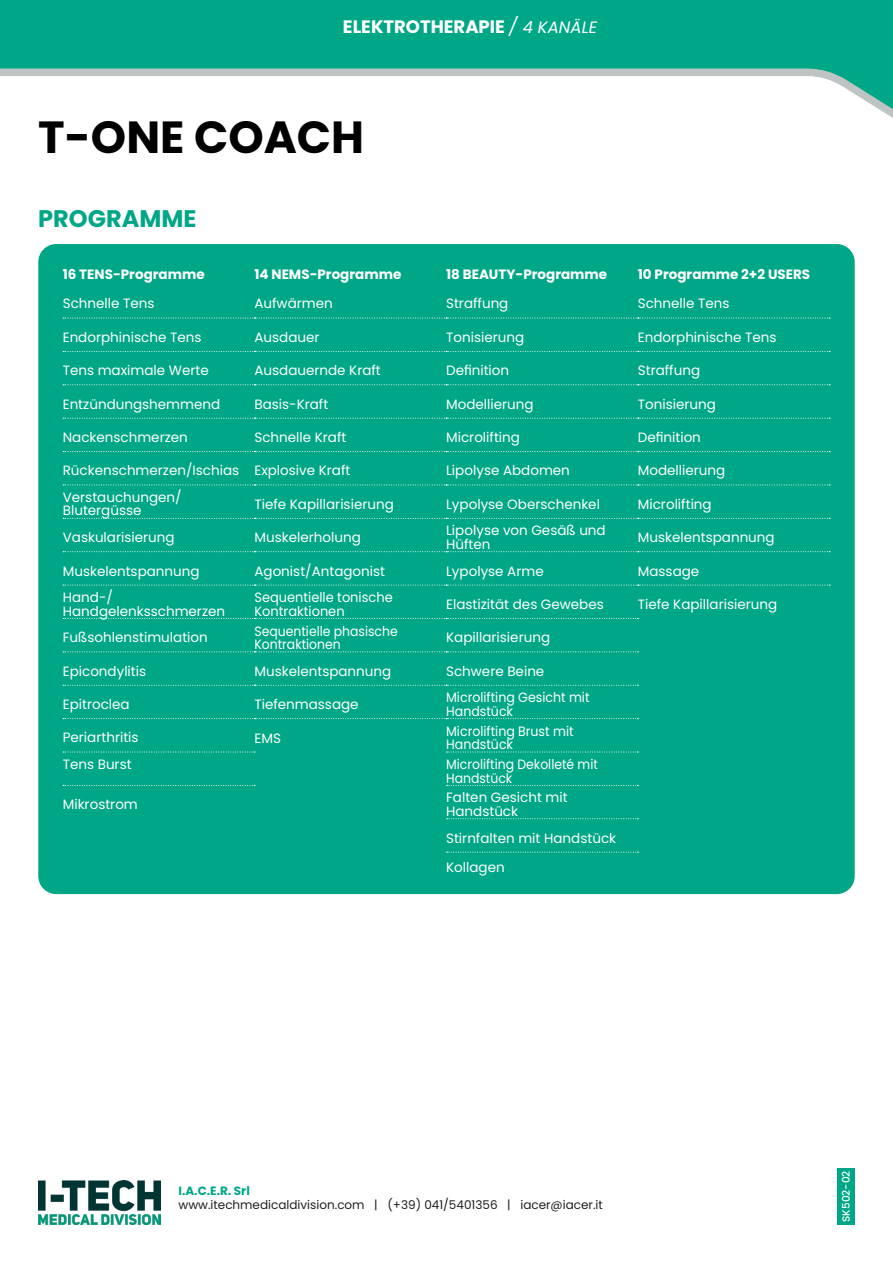
<style>
.page{position:relative;width:893px;height:1263px;background:#fff}
.page>*{position:absolute;margin:0;border:0;box-sizing:border-box;transform-origin:0 0}
.t1{font:700 45px "Poppins";color:#000001}
.t2{font:700 24px "Poppins";color:#00a786}
.t3{font:700 18px "Poppins";color:#fff}
.t4{font:13.5px/13.5px "Poppins";color:#fff}
.t5{font:700 13.5px "Poppins";color:#fff}
.t6{font:13.5px/13.5px "Poppins";color:#fff;scale:.92 1}
.t7{font:13.5px/13.5px "Poppins";color:#fff;scale:.93 1}
.t8{font:13.5px/13.5px "Poppins";color:#fff;scale:.96 1}
.t9{font:12px "Poppins";color:#231f20}
.t10{font:700 12px "Poppins";color:#00a786}
.t11{font:500 10.5px "Poppins";color:#fff}
.s1{font-weight:400;font-style:italic}
.s2{font-weight:400;font-style:italic;font-size:16.5px}
</style>
<div class="page">
<div style="left:0;top:0;width:893px;height:65px;background:#00a786"></div>
<svg style="left:0;top:65px;width:893px;height:53px"></svg>
<div style="left:38px;top:244px;width:817px;height:650px;background:#00a786;border-radius:18px"></div>
<svg style="left:63px;top:318px;width:767px;height:1px"></svg>
<svg style="left:63px;top:351px;width:767px;height:1px"></svg>
<svg style="left:63px;top:384px;width:767px;height:1px"></svg>
<svg style="left:63px;top:418px;width:767px;height:1px"></svg>
<svg style="left:63px;top:451px;width:767px;height:1px"></svg>
<svg style="left:63px;top:485px;width:767px;height:1px"></svg>
<svg style="left:63px;top:518px;width:767px;height:1px"></svg>
<svg style="left:63px;top:551px;width:767px;height:1px"></svg>
<svg style="left:63px;top:585px;width:767px;height:1px"></svg>
<svg style="left:63px;top:618px;width:575px;height:1px"></svg>
<svg style="left:63px;top:651px;width:575px;height:1px"></svg>
<svg style="left:63px;top:685px;width:575px;height:1px"></svg>
<svg style="left:63px;top:752px;width:192px;height:1px"></svg>
<svg style="left:63px;top:785px;width:192px;height:1px"></svg>
<svg style="left:63px;top:718px;width:575px;height:1px"></svg>
<svg style="left:446px;top:752px;width:192px;height:1px"></svg>
<svg style="left:446px;top:785px;width:192px;height:1px"></svg>
<svg style="left:446px;top:818px;width:192px;height:1px"></svg>
<svg style="left:446px;top:852px;width:192px;height:1px"></svg>
<img style="left:38px;top:1180px;width:123px;height:45px">
<div style="left:837px;top:1168px;width:18px;height:57px;background:#00a786"></div>
<p class="t3" style="left:343px;top:17px;width:256px">ELEKTROTHERAPIE <span class="s1">/</span> <span class="s2">4 KANÄLE</span></p>
<p class="t1" style="left:38px;top:111px;width:327px">T-ONE COACH</p>
<p class="t2" style="left:38px;top:204px;width:160px">PROGRAMME</p>
<p class="t5" style="left:63px;top:266px;width:143px">16 TENS-Programme</p>
<p class="t5" style="left:254px;top:266px;width:148px">14 NEMS-Programme</p>
<p class="t5" style="left:446px;top:266px;width:163px">18 BEAUTY-Programme</p>
<p class="t5" style="left:638px;top:266px;width:174px">10 Programme 2+2 USERS</p>
<p class="t4" style="left:63px;top:297px;width:93px">Schnelle Tens</p>
<p class="t4" style="left:254px;top:297px;width:80px">Aufwärmen</p>
<p class="t4" style="left:446px;top:297px;width:64px">Straffung</p>
<p class="t4" style="left:638px;top:297px;width:93px">Schnelle Tens</p>
<p class="t4" style="left:63px;top:330px;width:140px">Endorphinische Tens</p>
<p class="t4" style="left:254px;top:330px;width:67px">Ausdauer</p>
<p class="t4" style="left:446px;top:330px;width:80px">Tonisierung</p>
<p class="t4" style="left:638px;top:330px;width:140px">Endorphinische Tens</p>
<p class="t4" style="left:63px;top:364px;width:147px">Tens maximale Werte</p>
<p class="t4" style="left:254px;top:364px;width:128px">Ausdauernde Kraft</p>
<p class="t4" style="left:446px;top:364px;width:65px">Definition</p>
<p class="t4" style="left:638px;top:364px;width:64px">Straffung</p>
<p class="t4" style="left:63px;top:397px;width:159px">Entzündungshemmend</p>
<p class="t4" style="left:254px;top:397px;width:75px">Basis-Kraft</p>
<p class="t4" style="left:446px;top:397px;width:89px">Modellierung</p>
<p class="t4" style="left:638px;top:397px;width:80px">Tonisierung</p>
<p class="t4" style="left:63px;top:431px;width:127px">Nackenschmerzen</p>
<p class="t4" style="left:254px;top:431px;width:93px">Schnelle Kraft</p>
<p class="t4" style="left:446px;top:431px;width:75px">Microlifting</p>
<p class="t4" style="left:638px;top:431px;width:65px">Definition</p>
<p class="t4" style="left:63px;top:464px;width:178px">Rückenschmerzen/Ischias</p>
<p class="t4" style="left:254px;top:464px;width:97px">Explosive Kraft</p>
<p class="t4" style="left:446px;top:464px;width:125px">Lipolyse Abdomen</p>
<p class="t4" style="left:638px;top:464px;width:89px">Modellierung</p>
<p class="t4" style="left:63px;top:491px;width:120px">Verstauchungen/<br>Blutergüsse</p>
<p class="t4" style="left:254px;top:497px;width:141px">Tiefe Kapillarisierung</p>
<p class="t4" style="left:446px;top:497px;width:155px">Lypolyse Oberschenkel</p>
<p class="t4" style="left:638px;top:497px;width:75px">Microlifting</p>
<p class="t4" style="left:63px;top:531px;width:113px">Vaskularisierung</p>
<p class="t4" style="left:254px;top:531px;width:108px">Muskelerholung</p>
<p class="t4" style="left:446px;top:524px;width:161px">Lipolyse von Gesäß und<br>Hüften</p>
<p class="t4" style="left:638px;top:531px;width:138px">Muskelentspannung</p>
<p class="t4" style="left:63px;top:564px;width:138px">Muskelentspannung</p>
<p class="t4" style="left:254px;top:564px;width:132px">Agonist/Antagonist</p>
<p class="t4" style="left:446px;top:564px;width:99px">Lypolyse Arme</p>
<p class="t4" style="left:638px;top:564px;width:63px">Massage</p>
<p class="t4" style="left:63px;top:591px;width:164px">Hand-/<br>Handgelenksschmerzen</p>
<p class="t8" style="left:254px;top:591px;width:146px">Sequentielle tonische<br>Kontraktionen</p>
<p class="t4" style="left:446px;top:597px;width:159px">Elastizität des Gewebes</p>
<p class="t4" style="left:638px;top:598px;width:141px">Tiefe Kapillarisierung</p>
<p class="t4" style="left:63px;top:631px;width:147px">Fußsohlenstimulation</p>
<p class="t6" style="left:254px;top:624px;width:157px">Sequentielle phasische<br>Kontraktionen</p>
<p class="t4" style="left:446px;top:631px;width:105px">Kapillarisierung</p>
<p class="t4" style="left:63px;top:664px;width:85px">Epicondylitis</p>
<p class="t4" style="left:254px;top:664px;width:138px">Muskelentspannung</p>
<p class="t4" style="left:446px;top:664px;width:100px">Schwere Beine</p>
<p class="t4" style="left:63px;top:698px;width:68px">Epitroclea</p>
<p class="t4" style="left:254px;top:698px;width:106px">Tiefenmassage</p>
<p class="t7" style="left:446px;top:691px;width:156px">Microlifting Gesicht mit<br>Handstück</p>
<p class="t4" style="left:63px;top:731px;width:77px">Periarthritis</p>
<p class="t4" style="left:254px;top:731px;width:28px">EMS</p>
<p class="t7" style="left:446px;top:724px;width:139px">Microlifting Brust mit<br>Handstück</p>
<p class="t4" style="left:63px;top:758px;width:70px">Tens Burst</p>
<p class="t6" style="left:446px;top:758px;width:167px">Microlifting Dekolleté mit<br>Handstück</p>
<p class="t4" style="left:63px;top:798px;width:77px">Mikrostrom</p>
<p class="t4" style="left:446px;top:791px;width:123px">Falten Gesicht mit<br>Handstück</p>
<p class="t4" style="left:446px;top:831px;width:171px">Stirnfalten mit Handstück</p>
<p class="t4" style="left:446px;top:861px;width:60px">Kollagen</p>
<p class="t10" style="left:179px;top:1183px;width:73px">I.A.C.E.R. Srl</p>
<p class="t9" style="left:179px;top:1198px;width:426px">www.itechmedicaldivision.com | (+39) 041/5401356 | iacer@iacer.it</p>
<p class="t11" style="left:840px;top:1222px;width:53px;rotate:-90deg">SK502-02</p>
</div>
